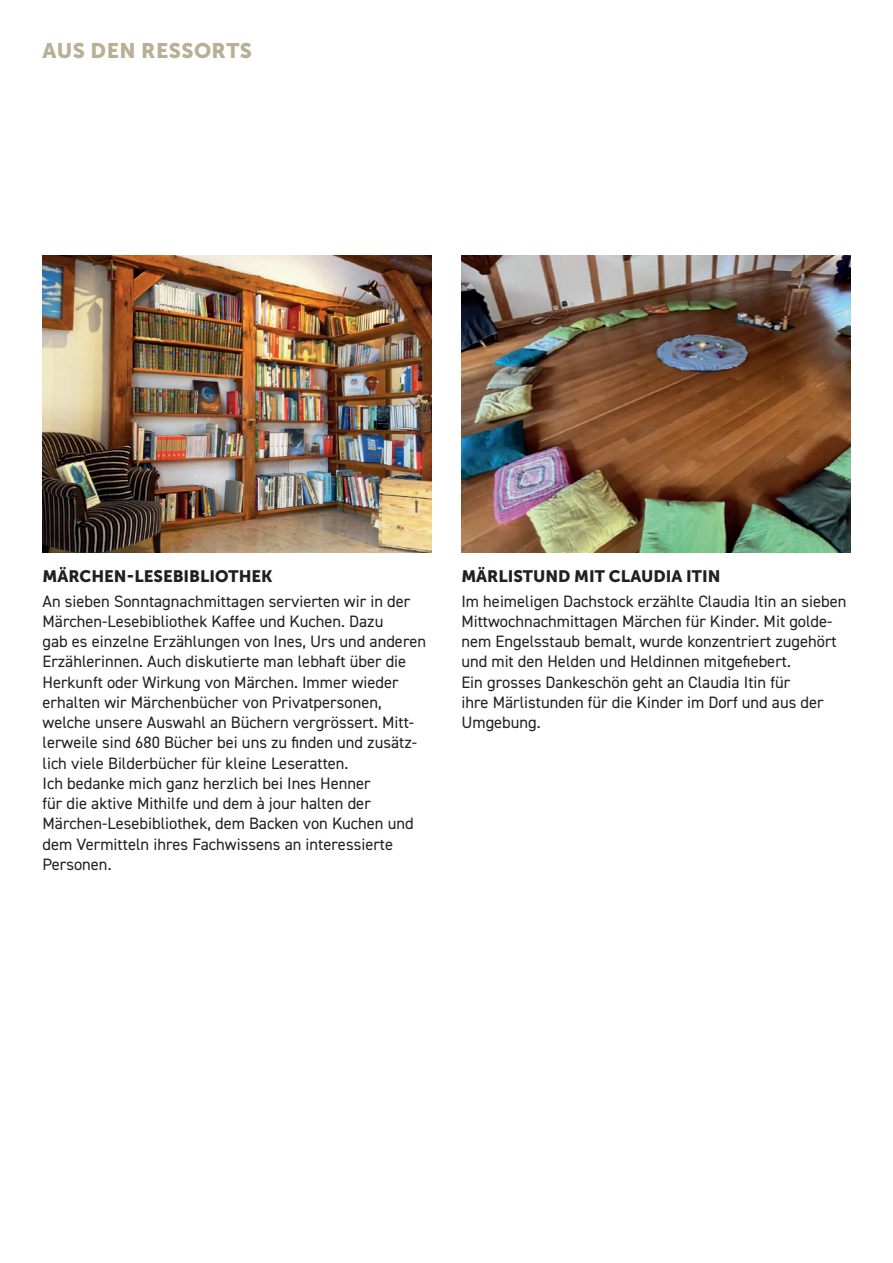
<style>
.page{position:relative;width:893px;height:1263px;background:#fff}
.page>*{position:absolute;margin:0;border:0;box-sizing:border-box;transform-origin:0 0}
.t1{font:21px "Museo Sans 900";letter-spacing:.02em;color:#b9af95}
.t2{font:16.5px/20.2px "DIN2014";color:#231f20}
.t3{font:16.5px "Museo Sans 900";color:#231f20}
</style>
<div class="page">
<img style="left:461px;top:255px;width:389px;height:298px">
<img style="left:43px;top:255px;width:389px;height:298px">
<p class="t1" style="left:43px;top:39px;width:211px">AUS DEN RESSORTS</p>
<p class="t3" style="left:43px;top:567px;width:232px">MÄRCHEN-LESEBIBLIOTHEK</p>
<p class="t2" style="left:43px;top:590px;width:385px">An sieben Sonntagnachmittagen servierten wir in der Märchen-Lesebibliothek Kaffee und Kuchen. Dazu<br>gab es einzelne Erzählungen von Ines, Urs und anderen Erzählerinnen. Auch diskutierte man lebhaft über die Herkunft oder Wirkung von Märchen. Immer wieder erhalten wir Märchenbücher von Privatpersonen, welche unsere Auswahl an Büchern vergrössert. Mitt&shy;lerweile sind 680 Bücher bei uns zu finden und zusätz&shy;lich viele Bilderbücher für kleine Leseratten.<br>Ich bedanke mich ganz herzlich bei Ines Henner<br>für die aktive Mithilfe und dem à jour halten der Märchen-Lesebibliothek, dem Backen von Kuchen und dem Vermitteln ihres Fachwissens an interessierte Personen.</p>
<p class="t3" style="left:461px;top:567px;width:261px">MÄRLISTUND MIT CLAUDIA ITIN</p>
<p class="t2" style="left:461px;top:591px;width:387px">Im heimeligen Dachstock erzählte Claudia Itin an sieben Mittwochnachmittagen Märchen für Kinder. Mit golde&shy;nem Engelsstaub bemalt, wurde konzentriert zugehört und mit den Helden und Heldinnen mitgefiebert.<br>Ein grosses Dankeschön geht an Claudia Itin für<br>ihre Märlistunden für die Kinder im Dorf und aus der Umgebung.</p>
</div>
